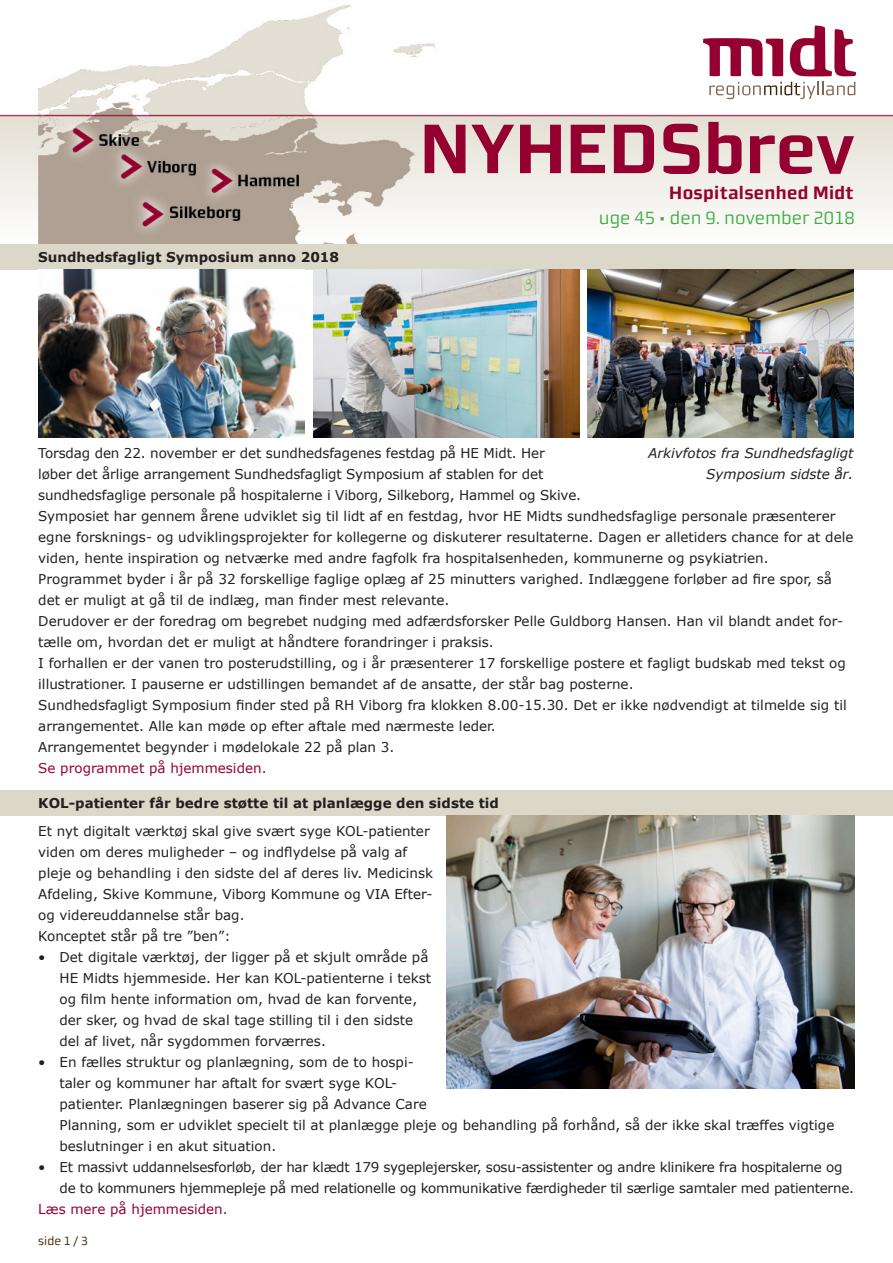
<style>
.page{position:relative;width:893px;height:1263px;background:#fff}
.page>*{position:absolute;margin:0;border:0;box-sizing:border-box;transform-origin:0 0}
.t1{font:700 70.05px "midtsans";color:#940130}
.t2{font:18px "midtsans";color:#40ae49}
.t3{font:700 18px "midtsans";letter-spacing:.02em;color:#940130}
.brod{font:13.5px/21px "Verdana";color:#231f20}
.brod-2{font:13.5px/21px "Verdana";letter-spacing:-.02em;color:#231f20}
.overskrift{font:700 13.5px "Verdana";color:#231f20}
.brod-3{font:13.5px "Verdana";color:#940130}
.billede{font:italic 13.5px "Verdana";color:#231f20}
.t4{font:12px "midtsans";color:#3d2408}
</style>
<div class="page">
<img style="left:0;top:5px;width:893px;height:238px">
<svg style="left:703px;top:25px;width:153px;height:74px"></svg>
<div style="left:0;top:244px;width:893px;height:25px;background:#dcd8c9"></div>
<div style="left:0;top:790px;width:893px;height:25px;background:#dcd8c9"></div>
<img style="left:38px;top:269px;width:266px;height:168px">
<img style="left:313px;top:269px;width:267px;height:168px">
<img style="left:587px;top:269px;width:266px;height:168px">
<img style="left:446px;top:815px;width:409px;height:273px">
<h1 class="t1" style="left:420px;top:108px;width:436px">NYHEDSbrev</h1>
<h2 class="t3" style="left:669px;top:183px;width:186px">Hospitalsenhed Midt</h2>
<p class="overskrift" style="left:38px;top:248px;width:302px">Sundhedsfagligt Symposium anno 2018</p>
<p class="t2" style="left:599px;top:208px;width:257px">uge 45 • den 9. november 2018</p>
<p class="brod" style="left:38px;top:443px;width:544px">Torsdag den 22. november er det sundhedsfagenes festdag på HE Midt. Her løber det årlige arrangement Sundhedsfagligt Symposium af stablen for det sundhedsfaglige personale på hospitalerne i Viborg, Silkeborg, Hammel og Skive.</p>
<p class="brod" style="left:38px;top:506px;width:817px">Symposiet har gennem årene udviklet sig til lidt af en festdag, hvor HE Midts sundhedsfaglige personale præsenterer egne forsknings- og udviklingsprojekter for kollegerne og diskuterer resultaterne. Dagen er alletiders chance for at dele viden, hente inspiration og netværke med andre fagfolk fra hospitalsenheden, kommunerne og psykiatrien.</p>
<p class="brod" style="left:38px;top:569px;width:795px">Programmet byder i år på 32 forskellige faglige oplæg af 25 minutters varighed. Indlæggene forløber ad fire spor, så det er muligt at gå til de indlæg, man finder mest relevante.</p>
<p class="brod" style="left:38px;top:611px;width:807px">Derudover er der foredrag om begrebet nudging med adfærdsforsker Pelle Guldborg Hansen. Han vil blandt andet for&shy;tælle om, hvordan det er muligt at håndtere forandringer i praksis.</p>
<p class="brod" style="left:38px;top:653px;width:809px">I forhallen er der vanen tro posterudstilling, og i år præsenterer 17 forskellige postere et fagligt budskab med tekst og illustrationer. I pauserne er udstillingen bemandet af de ansatte, der står bag posterne.</p>
<p class="brod" style="left:38px;top:695px;width:810px">Sundhedsfagligt Symposium finder sted på RH Viborg fra klokken 8.00-15.30. Det er ikke nødvendigt at tilmelde sig til arrangementet. Alle kan møde op efter aftale med nærmeste leder.</p>
<p class="brod" style="left:38px;top:737px;width:358px">Arrangementet begynder i mødelokale 22 på plan 3.</p>
<p class="brod-3" style="left:38px;top:759px;width:230px">Se programmet på hjemmesiden.</p>
<p class="billede" style="left:648px;top:444px;width:207px">Arkivfotos fra Sundhedsfagligt</p>
<p class="billede" style="left:706px;top:465px;width:149px">Symposium sidste år.</p>
<p class="overskrift" style="left:38px;top:794px;width:462px">KOL-patienter får bedre støtte til at planlægge den sidste tid</p>
<p class="brod" style="left:38px;top:821px;width:396px">Et nyt digitalt værktøj skal give svært syge KOL-patienter viden om deres muligheder – og indflydelse på valg af pleje og behandling i den sidste del af deres liv. Medicinsk Afdeling, Skive Kommune, Viborg Kommune og VIA Efter&shy;og videreuddannelse står bag.</p>
<p class="brod" style="left:38px;top:926px;width:194px">Konceptet står på tre ”ben”:</p>
<p class="brod" style="left:60px;top:947px;width:373px;text-indent:-21px">• Det digitale værktøj, der ligger på et skjult område på HE Midts hjemmeside. Her kan KOL-patienterne i tekst og film hente information om, hvad de kan forvente, der sker, og hvad de skal tage stilling til i den sidste del af livet, når sygdommen forværres.</p>
<p class="brod" style="left:60px;top:1052px;width:776px;text-indent:-21px">• En fælles struktur og planlægning, som de to hospi-<br>taler og kommuner har aftalt for svært syge KOL-<br>patienter. Planlægningen baserer sig på Advance Care<br>Planning, som er udviklet specielt til at planlægge pleje og behandling på forhånd, så der ikke skal træffes vigtige beslutninger i en akut situation.</p>
<p class="brod-2" style="left:60px;top:1157px;width:796px;text-indent:-21px">• Et massivt uddannelsesforløb, der har klædt 179 sygeplejersker, sosu-assistenter og andre klinikere fra hospitalerne og de to kommuners hjemmepleje på med relationelle og kommunikative færdigheder til særlige samtaler med patienterne.</p>
<p class="brod-3" style="left:38px;top:1200px;width:191px">Læs mere på hjemmesiden.</p>
<p class="t4" style="left:38px;top:1234px;width:51px">side 1 / 3</p>
</div>
